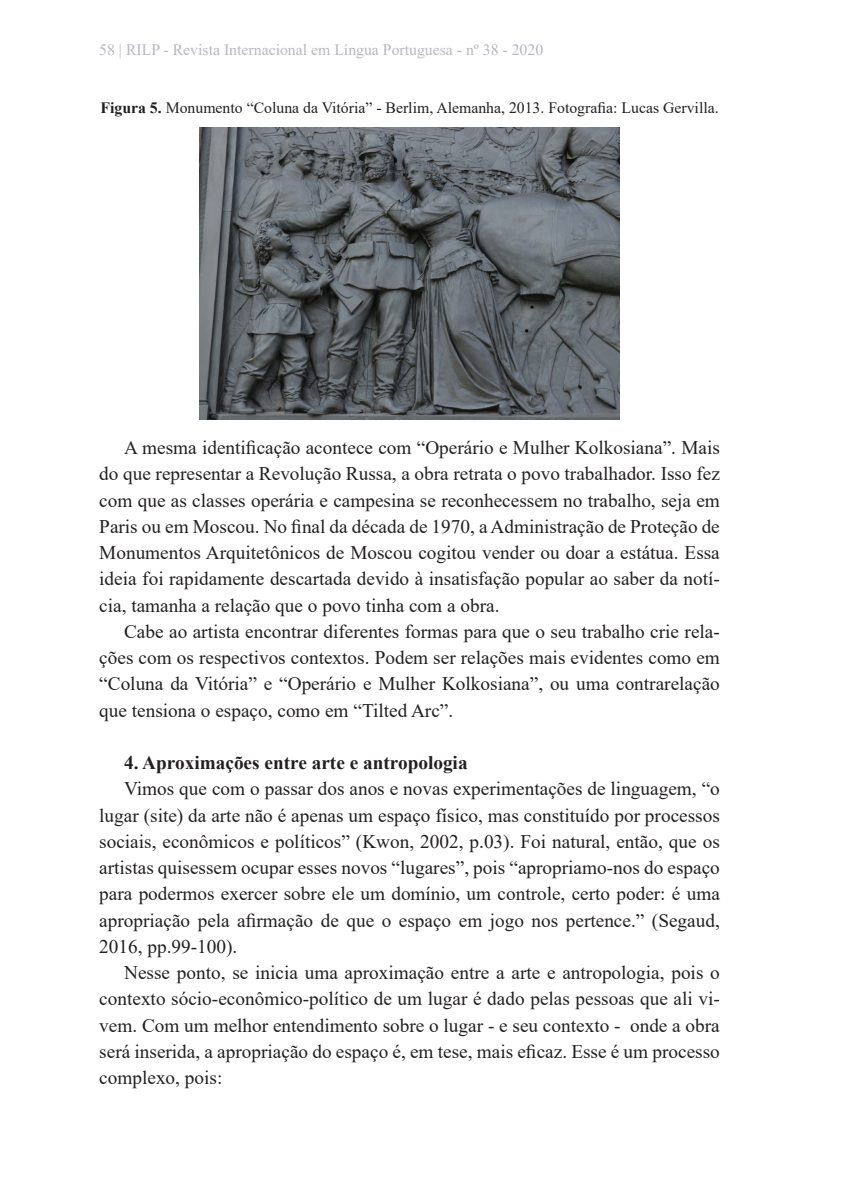
<style>
.page{position:relative;width:844px;height:1191px;background:#fff}
.page>*{position:absolute;margin:0;border:0;box-sizing:border-box;transform-origin:0 0}
.t1{font:19.25px/26.2px "Times New Roman";color:#231f20;text-align:justify}
.t2{font:700 19.25px "Times New Roman";color:#231f20}
.t3{font:15.75px "Times New Roman";color:#231f20}
.t4{font:15.75px "Times New Roman";color:#b9b6c0}
.s1{font-weight:700}
</style>
<div class="page">
<img style="left:200px;top:128px;width:419px;height:291px">
<p class="t4" style="left:99px;top:38px;width:445px">58 | RILP - Revista Internacional em Língua Portuguesa - nº 38 - 2020</p>
<p class="t3" style="left:100px;top:96px;width:619px"><span class="s1">Figura 5.</span> Monumento “Coluna da Vitória” - Berlim, Alemanha, 2013. Fotografia: Lucas Gervilla.</p>
<p class="t1" style="left:99px;top:434px;width:622px;text-indent:25px">A mesma identificação acontece com “Operário e Mulher Kolkosiana”. Mais do que representar a Revolução Russa, a obra retrata o povo trabalhador. Isso fez com que as classes operária e campesina se reconhecessem no trabalho, seja em Paris ou em Moscou. No final da década de 1970, a Administração de Proteção de Monumentos Arquitetônicos de Moscou cogitou vender ou doar a estátua. Essa ideia foi rapidamente descartada devido à insatisfação popular ao saber da notí&shy;cia, tamanha a relação que o povo tinha com a obra.</p>
<p class="t1" style="left:99px;top:617px;width:622px;text-indent:25px">Cabe ao artista encontrar diferentes formas para que o seu trabalho crie rela&shy;ções com os respectivos contextos. Podem ser relações mais evidentes como em “Coluna da Vitória” e “Operário e Mulher Kolkosiana”, ou uma contrarelação que tensiona o espaço, como em “Tilted Arc”.</p>
<p class="t2" style="left:124px;top:748px;width:345px">4. Aproximações entre arte e antropologia</p>
<p class="t1" style="left:99px;top:775px;width:622px;text-indent:25px">Vimos que com o passar dos anos e novas experimentações de linguagem, “o lugar (site) da arte não é apenas um espaço físico, mas constituído por processos sociais, econômicos e políticos” (Kwon, 2002, p.03). Foi natural, então, que os artistas quisessem ocupar esses novos “lugares”, pois “apropriamo-nos do espaço para podermos exercer sobre ele um domínio, um controle, certo poder: é uma apropriação pela afirmação de que o espaço em jogo nos pertence.” (Segaud, 2016, pp.99-100).</p>
<p class="t1" style="left:99px;top:959px;width:622px;text-indent:25px">Nesse ponto, se inicia uma aproximação entre a arte e antropologia, pois o contexto sócio-econômico-político de um lugar é dado pelas pessoas que ali vi&shy;vem. Com um melhor entendimento sobre o lugar - e seu contexto - onde a obra será inserida, a apropriação do espaço é, em tese, mais eficaz. Esse é um processo complexo, pois:</p>
</div>
